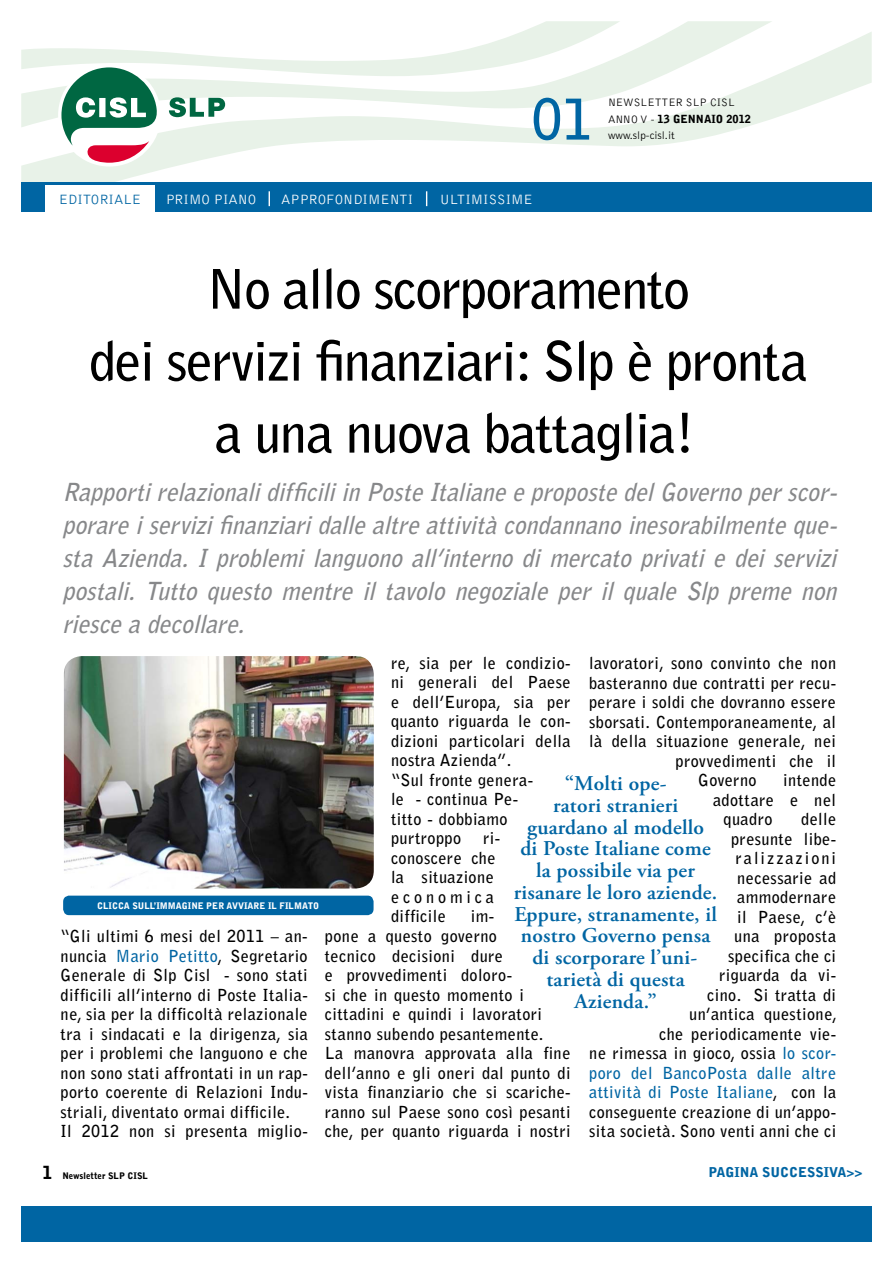
<style>
.page{position:relative;width:893px;height:1263px;background:#fff}
.page>*{position:absolute;margin:0;border:0;box-sizing:border-box;transform-origin:0 0}
.t1{font:700 55.8px "Bell Gothic Std";color:#0065a3}
.t2{font:700 54px/72px "Bell Gothic Std";letter-spacing:-.03em;color:#000;text-align:center}
.t3{font:italic 700 24.75px/33px "Bell Gothic Std";color:#87888a;text-align:justify;scale:.95 1}
.t4{font:600 21px/21.8px "Adobe Garamond Pro";letter-spacing:.01em;color:#0065a3;text-align:center}
.t5{font:700 16.5px/19.5px "Bell Gothic Std";letter-spacing:.025em;color:#000}
.t6{font:300 13.95px "Bell Gothic Std";color:#fff}
.t7{font:300 13.95px "Bell Gothic Std";color:#0065a3}
.t8{font:900 13.5px "Bell Gothic Std";color:#0065a3}
.t9{font:300 11.1px/16.8px "Bell Gothic Std";color:#000}
.t10{font:900 9px "Bell Gothic Std";color:#fff}
.t11{font:900 9px "Bell Gothic Std";color:#000}
.s1{font-weight:900}
.s2{color:#0065a3}
.s3{font-size:18px}
</style>
<div class="page">
<svg style="left:21px;top:31px;width:851px;height:151px"></svg>
<div style="left:21px;top:1206px;width:851px;height:36px;background:#0065a3"></div>
<svg style="left:21px;top:21px;width:599px;height:142px"></svg>
<div style="left:21px;top:182px;width:851px;height:30px;background:#0065a3"></div>
<div style="left:45px;top:185px;width:110px;height:33px;background:#fff"></div>
<svg style="left:269px;top:191px;width:1px;height:15px"></svg>
<svg style="left:426px;top:191px;width:1px;height:15px"></svg>
<div style="left:63px;top:896px;width:311px;height:19px;background:#0065a3;border-radius:6px"></div>
<img style="left:64px;top:656px;width:310px;height:232px">
<h1 class="t1" style="left:531px;top:86px;width:64px">01</h1>
<p class="t9" style="left:608px;top:94px;width:145px">NEWSLETTER SLP CISL<br>ANNO V - <span class="s1">13 GENNAIO 2012</span></p>
<p class="t9" style="left:608px;top:128px;width:68px">www.slp-cisl.it</p>
<p class="t7" style="left:59px;top:192px;width:84px">EDITORIALE</p>
<p class="t6" style="left:166px;top:192px;width:92px">PRIMO PIANO</p>
<p class="t6" style="left:281px;top:192px;width:133px">APPROFONDIMENTI</p>
<p class="t6" style="left:440px;top:192px;width:95px">ULTIMISSIME</p>
<h2 class="t2" style="left:89px;top:253px;width:720px">No allo scorporamento<br>dei servizi finanziari: Slp è pronta a una nuova battaglia!</h2>
<p class="t3" style="left:62px;top:476px;width:823px">RapportirelazionalidifficiliinPosteItalianeepropostedelGovernoperscor&shy;porareiservizifinanziaridallealtreattivitàcondannanoinesorabilmenteque&shy;sta Azienda. I problemi languono all’interno di mercato privati e dei servizi postali. Tutto questo mentre il tavolo negoziale per il quale Slp preme non riesceadecollare.</p>
<p class="t5" style="left:391px;top:653px;width:181px">re, sia per le condizio&shy;ni generali del Paese e dell’Europa, sia per quanto riguarda le con&shy;dizioni particolari della nostra Azienda”.<br>“Sul fronte genera-<br>le - continua Pe-<br>titto - dobbiamo purtroppo</p>
<p class="t5" style="left:589px;top:653px;width:248px">lavoratori, sono convinto che non</p>
<p class="t5" style="left:589px;top:673px;width:248px">basteranno due contratti per recu-</p>
<p class="t5" style="left:589px;top:692px;width:248px">perare i soldi che dovranno essere</p>
<p class="t5" style="left:589px;top:712px;width:248px">sborsati. Contemporaneamente, al</p>
<p class="t5" style="left:589px;top:731px;width:248px">là della situazione generale, nei</p>
<p class="t5" style="left:676px;top:751px;width:162px">provvedimenti che il</p>
<p class="t5" style="left:698px;top:770px;width:60px">Governo</p>
<p class="t5" style="left:783px;top:770px;width:54px">intende</p>
<p class="t5" style="left:713px;top:790px;width:125px">adottare e nel</p>
<p class="t5" style="left:724px;top:809px;width:50px">quadro</p>
<p class="t4" style="left:514px;top:773px;width:205px">“Molti ope-<br>ratori stranieri guardano al modello<br>di Poste Italiane come la possibile via per risanare le loro aziende.<br>Eppure, stranamente, il nostro Governo pensa di scorporare l’uni&shy;tarietà di questa<br>Azienda.”</p>
<p class="t5" style="left:589px;top:809px;width:249px;text-align:right">delle<br>presunte libe-<br>ralizzazioni<br>necessarie ad<br>ammodernare<br>il Paese, c’è<br>una proposta<br>specifica che ci<br>riguarda da vi-<br>cino. Si tratta di<br>un’antica questione,<br>che periodicamente vie-<br>ne rimessa in gioco, ossia <span class="s2">lo scor&shy;poro del BancoPosta dalle altre attività di Poste Italiane</span>, con la conseguente creazione di un’appo&shy;sita società. Sono venti anni che ci</p>
<p class="t5" style="left:391px;top:829px;width:111px;text-indent:92px">ri&shy;conoscere che la situazione economica difficile</p>
<p class="t10" style="left:97px;top:901px;width:223px">CLICCA SULL’IMMAGINE PER AVVIARE IL FILMATO</p>
<p class="t5" style="left:325px;top:907px;width:247px;text-indent:146px">im-<br>pone a questo governo<br>tecnico decisioni dure<br>e provvedimenti doloro-<br>si che in questo momento i cittadini e quindi i lavoratori stanno subendo pesantemente.<br>La manovra approvata alla fine dell’anno e gli oneri dal punto di vista finanziario che si scariche&shy;ranno sul Paese sono così pesanti che, per quanto riguarda i nostri</p>
<p class="t5" style="left:61px;top:926px;width:249px">“Gli ultimi 6 mesi del 2011 – an&shy;nuncia <span class="s2">Mario Petitto</span>, Segretario Generale di Slp Cisl - sono stati difficili all’interno di Poste Italia&shy;ne, sia per la difficoltà relazionale tra i sindacati e la dirigenza, sia per i problemi che languono e che non sono stati affrontati in un rap&shy;porto coerente di Relazioni Indu&shy;striali, diventato ormai difficile.<br>Il 2012 non si presenta miglio-</p>
<p class="t11" style="left:43px;top:1170px;width:107px"><span class="s3">1</span> NEWSLETTER SLP CISL</p>
<p class="t8" style="left:709px;top:1165px;width:63px">PAGINA SUCCESSIVA</p>
<p class="t8" style="left:846px;top:1165px;width:18px">&gt;&gt;</p>
</div>
